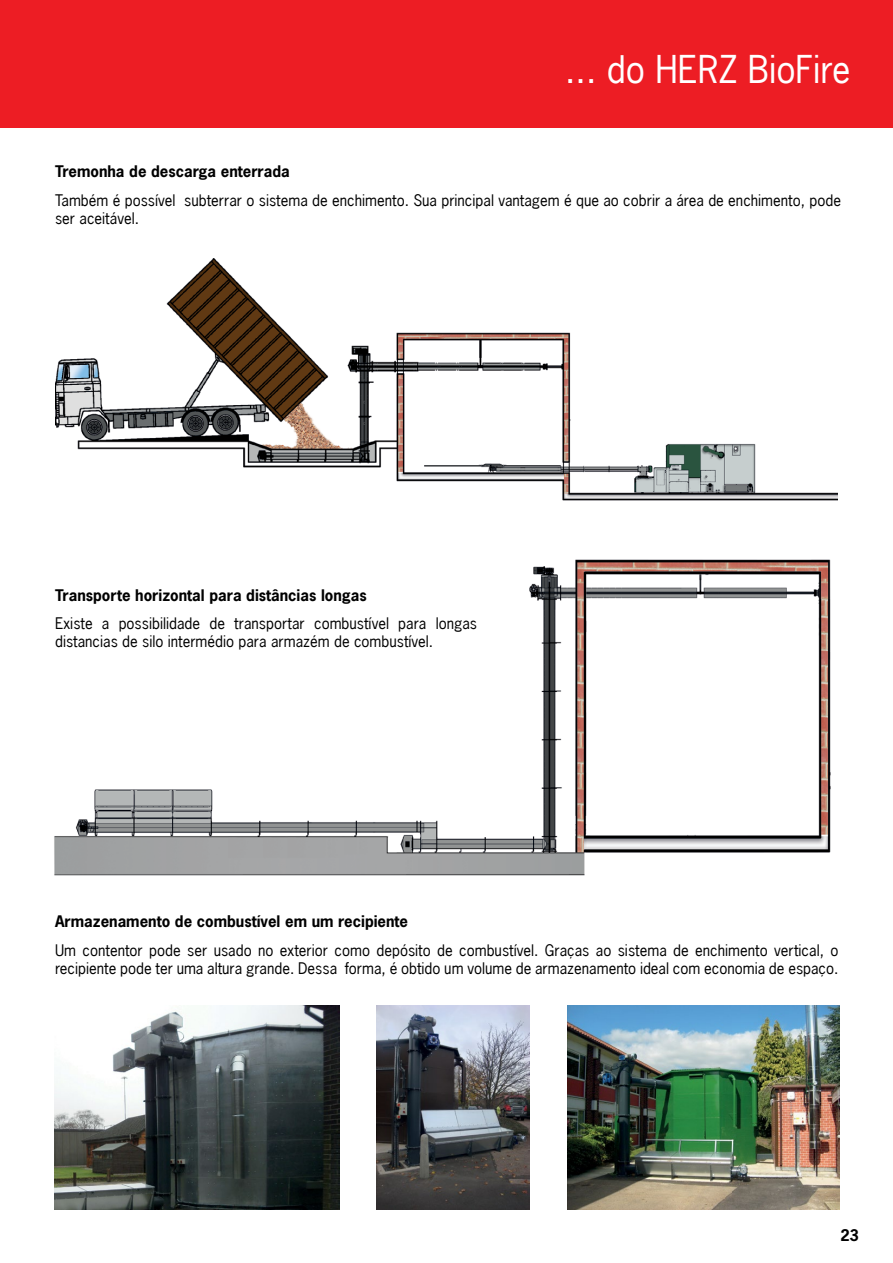
<style>
.page{position:relative;width:893px;height:1263px;background:#fff}
.page>*{position:absolute;margin:0;border:0;box-sizing:border-box;transform-origin:0 0}
.t1{font:36px "News Gothic LT";color:#fff}
.t2{font:15px/18px "News Gothic LT";color:#000}
.t3{font:700 15px "News Gothic LT";color:#000}
</style>
<div class="page">
<div style="left:0;top:0;width:893px;height:128px;background:#ed1d24"></div>
<img style="left:54px;top:559px;width:777px;height:317px">
<img style="left:568px;top:1006px;width:271px;height:203px">
<img style="left:376px;top:1006px;width:153px;height:203px">
<img style="left:54px;top:1006px;width:285px;height:203px">
<svg style="left:54px;top:588px;width:148px;height:17px"></svg>
<svg style="left:209px;top:587px;width:108px;height:18px"></svg>
<svg style="left:324px;top:590px;width:44px;height:15px"></svg>
<svg style="left:54px;top:616px;width:424px;height:35px"></svg>
<img style="left:55px;top:258px;width:783px;height:243px">
<h1 class="t1" style="left:565px;top:47px;width:287px">... do HERZ BioFire</h1>
<p class="t3" style="left:55px;top:162px;width:236px">Tremonha de descarga enterrada</p>
<p class="t2" style="left:55px;top:191px;width:787px">Também é possível subterrar o sistema de enchimento. Sua principal vantagem é que ao cobrir a área de enchimento, pode ser aceitável.</p>
<p class="t3" style="left:55px;top:585px;width:313px">Transporte horizontal para distâncias longas</p>
<p class="t2" style="left:55px;top:614px;width:424px">Existe a possibilidade de transportar combustível para longas distancias de silo intermédio para armazém de combustível.</p>
<p class="t3" style="left:55px;top:911px;width:355px">Armazenamento de combustível em um recipiente</p>
<p class="t2" style="left:55px;top:941px;width:785px">Um contentor pode ser usado no exterior como depósito de combustível. Graças ao sistema de enchimento vertical, o recipiente pode ter uma altura grande. Dessa forma, é obtido um volume de armazenamento ideal com economia de espaço.</p>
<p class="t3" style="left:841px;top:1225px;width:20px">23</p>
</div>
